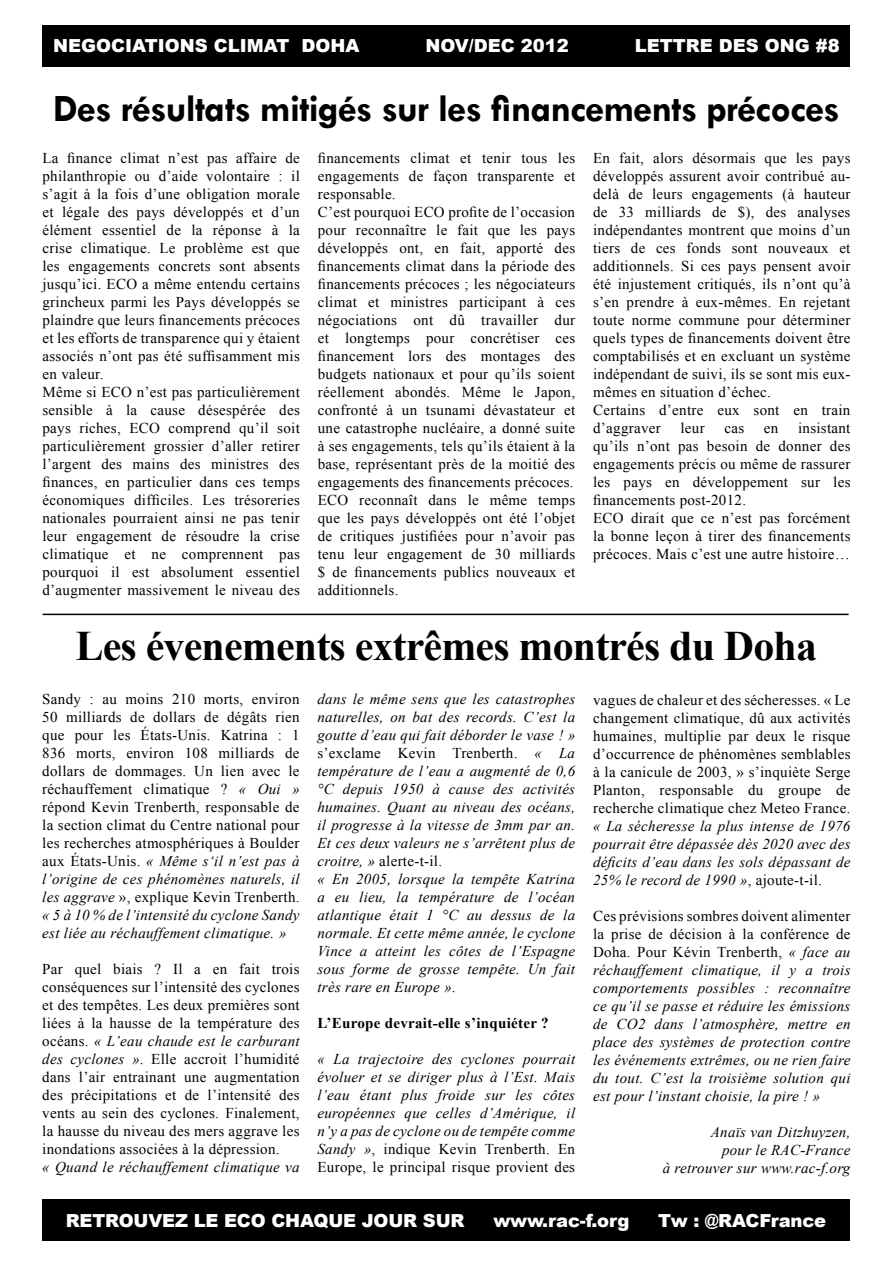
<style>
.page{position:relative;width:893px;height:1263px;background:#fff}
.page>*{position:absolute;margin:0;border:0;box-sizing:border-box;transform-origin:0 0}
.t1{font:700 42px "Times New Roman";letter-spacing:-.02em;color:#000}
.t2{font:700 39px "Tw Cen";letter-spacing:-.02em;color:#000}
.t3{font:900 18px "Arial";letter-spacing:-.01em;color:#fff}
.t4{font:15px/18px "Times New Roman";letter-spacing:.02em;color:#000}
.t5{font:italic 15px/18px "Times New Roman";letter-spacing:.02em;color:#000;text-align:justify}
.t6{font:700 15px "Times New Roman";letter-spacing:.02em;color:#000}
.s1{font-style:italic}
.s2{font-style:normal}
</style>
<div class="page">
<div style="left:43px;top:26px;width:807px;height:41px;background:#000"></div>
<div style="left:43px;top:1200px;width:807px;height:41px;background:#000"></div>
<hr style="left:43px;top:614px;width:806px;height:1px;background:#000">
<p class="t3" style="left:53px;top:33px;width:308px">NEGOCIATIONS CLIMAT DOHA</p>
<p class="t3" style="left:426px;top:33px;width:145px">NOV/DEC 2012</p>
<p class="t3" style="left:635px;top:33px;width:206px">LETTRE DES ONG #8</p>
<h2 class="t2" style="left:53px;top:86px;width:788px">Des résultats mitigés sur les financements précoces</h2>
<p class="t4" style="left:43px;top:149px;width:259px">La finance climat n’est pas affaire de philanthropie ou d’aide volontaire : il s’agit à la fois d’une obligation morale et légale des pays développés et d’un élément essentiel de la réponse à la crise climatique. Le problème est que les engagements concrets sont absents jusqu’ici. ECO a même entendu certains grincheux parmi les Pays développés se plaindre que leurs financements précoces et les efforts de transparence qui y étaient associés n’ont pas été suffisamment mis en valeur.<br>Même si ECO n’est pas particulièrement sensible à la cause désespérée des pays riches, ECO comprend qu’il soit particulièrement grossier d’aller retirer l’argent des mains des ministres des finances, en particulier dans ces temps économiques difficiles. Les trésoreries nationales pourraient ainsi ne pas tenir leur engagement de résoudre la crise climatique et ne comprennent pas pourquoi il est absolument essentiel d’augmenter massivement le niveau des</p>
<p class="t4" style="left:318px;top:149px;width:259px">financements climat et tenir tous les engagements de façon transparente et responsable.<br>C’est pourquoi ECO profite de l’occasion pour reconnaître le fait que les pays développés ont, en fait, apporté des financements climat dans la période des financements précoces ; les négociateurs climat et ministres participant à ces négociations ont dû travailler dur et longtemps pour concrétiser ces financement lors des montages des budgets nationaux et pour qu’ils soient réellement abondés. Même le Japon, confronté à un tsunami dévastateur et une catastrophe nucléaire, a donné suite à ses engagements, tels qu’ils étaient à la base, représentant près de la moitié des engagements des financements précoces.<br>ECO reconnaît dans le même temps que les pays développés ont été l’objet de critiques justifiées pour n’avoir pas tenu leur engagement de 30 milliards $ de financements publics nouveaux et additionnels.</p>
<p class="t4" style="left:593px;top:149px;width:259px">En fait, alors désormais que les pays développés assurent avoir contribué au&shy;delà de leurs engagements (à hauteur de 33 milliards de $), des analyses indépendantes montrent que moins d’un tiers de ces fonds sont nouveaux et additionnels. Si ces pays pensent avoir été injustement critiqués, ils n’ont qu’à s’en prendre à eux-mêmes. En rejetant toute norme commune pour déterminer quels types de financements doivent être comptabilisés et en excluant un système indépendant de suivi, ils se sont mis eux&shy;mêmes en situation d’échec.<br>Certains d’entre eux sont en train d’aggraver</p>
<p class="t4" style="left:593px;top:419px;width:259px;text-indent:205px">insistant qu’ils n’ont pas besoin de donner des engagements précis ou même de rassurer les pays en développement sur les financements post-2012.<br>ECO dirait que ce n’est pas forcément la bonne leçon à tirer des financements précoces. Mais c’est une autre histoire…</p>
<p class="t4" style="left:680px;top:419px;width:26px">leur</p>
<p class="t4" style="left:724px;top:419px;width:21px">cas</p>
<p class="t4" style="left:764px;top:419px;width:16px">en</p>
<h1 class="t1" style="left:76px;top:616px;width:743px">Les évenements extrêmes montrés du Doha</h1>
<p class="t4" style="left:42px;top:689px;width:259px;text-align:justify">Sandy : au moins 210 morts, environ 50 milliards de dollars de dégâts rien que pour les États-Unis. Katrina : 1<br>836 morts, environ 108 milliards de dollars de dommages. Un lien avec le réchauffement climatique ? <span class="s1">« Oui » </span>répond Kevin Trenberth, responsable de la section climat du Centre national pour les recherches atmosphériques à Boulder aux États-Unis. <span class="s1">« Même s‘il n’est pas à l’origine de ces phénomènes naturels, il les aggrave</span> », explique Kevin Trenberth. <span class="s1">« 5 à 10 % de l’intensité du cyclone Sandy est liée au réchauffement climatique. »</span></p>
<p class="t4" style="left:42px;top:959px;width:259px;text-align:justify">Par quel biais ? Il a en fait trois conséquences sur l’intensité des cyclones et des tempêtes. Les deux premières sont liées à la hausse de la température des océans. <span class="s1">« L’eau chaude est le carburant des cyclones »</span>. Elle accroit l’humidité dans l’air entrainant une augmentation des précipitations et de l’intensité des vents au sein des cyclones. Finalement, la hausse du niveau des mers aggrave les inondations associées à la dépression.</p>
<p class="t5" style="left:42px;top:1157px;width:259px">« Quand le réchauffement climatique va</p>
<p class="t5" style="left:317px;top:689px;width:259px;text-align:left">dans le même sens que les catastrophes naturelles, on bat des records. C’est la goutte d’eau qui fait déborder le vase ! » <span class="s2">s’exclame Kevin Trenberth.</span> « La température de l’eau a augmenté de 0,6 °C depuis 1950 à cause des activités humaines. Quant au niveau des océans, il progresse à la vitesse de 3mm par an.<br>Et ces deux valeurs ne s’arrêtent plus de croitre, » <span class="s2">alerte-t-il.<br></span>« En 2005, lorsque la tempête Katrina a eu lieu, la température de l’océan atlantique était 1 °C au dessus de la normale. Et cette même année, le cyclone Vince a atteint les côtes de l’Espagne sous forme de grosse tempête. Un fait très rare en Europe »<span class="s2">.</span></p>
<p class="t6" style="left:317px;top:1012px;width:233px">L’Europe devrait-elle s’inquiéter ?</p>
<p class="t5" style="left:317px;top:1049px;width:259px">« La trajectoire des cyclones pourrait évoluer et se diriger plus à l’Est. Mais l’eau étant plus froide sur les côtes européennes que celles d’Amérique, il n’y a pas de cyclone ou de tempête comme Sandy »<span class="s2">, indique Kevin Trenberth. En Europe, le principal risque provient des</span></p>
<p class="t4" style="left:593px;top:690px;width:259px;text-align:justify">vagues de chaleur et des sécheresses. « Le changement climatique, dû aux activités humaines, multiplie par deux le risque d’occurrence de phénomènes semblables à la canicule de 2003, » s’inquiète Serge Planton, responsable du groupe de recherche climatique chez Meteo France.</p>
<p class="t5" style="left:593px;top:816px;width:259px">« La sécheresse la plus intense de 1976 pourrait être dépassée dès 2020 avec des déficits d’eau dans les sols dépassant de 25% le record de 1990 »<span class="s2">, ajoute-t-il.</span></p>
<p class="t5" style="left:593px;top:906px;width:259px"><span class="s2">Ces prévisions sombres doivent alimenter la prise de décision à la conférence de Doha. Pour Kévin Trenberth,</span> « face au réchauffement climatique, il y a trois comportements possibles : reconnaître ce qu’il se passe et réduire les émissions de CO2 dans l’atmosphère, mettre en place des systèmes de protection contre les événements extrêmes, ou ne rien faire du tout. C’est la troisième solution qui est pour l’instant choisie, la pire ! »</p>
<p class="t5" style="left:663px;top:1122px;width:189px;text-align:right">Anaïs van Ditzhuyzen,<br>pour le RAC-France<br>à retrouver sur www.rac-f.org</p>
<p class="t3" style="left:66px;top:1208px;width:400px">RETROUVEZ LE ECO CHAQUE JOUR SUR</p>
<p class="t3" style="left:493px;top:1208px;width:137px">www.rac-f.org</p>
<p class="t3" style="left:658px;top:1208px;width:169px">Tw : @RACFrance</p>
</div>
